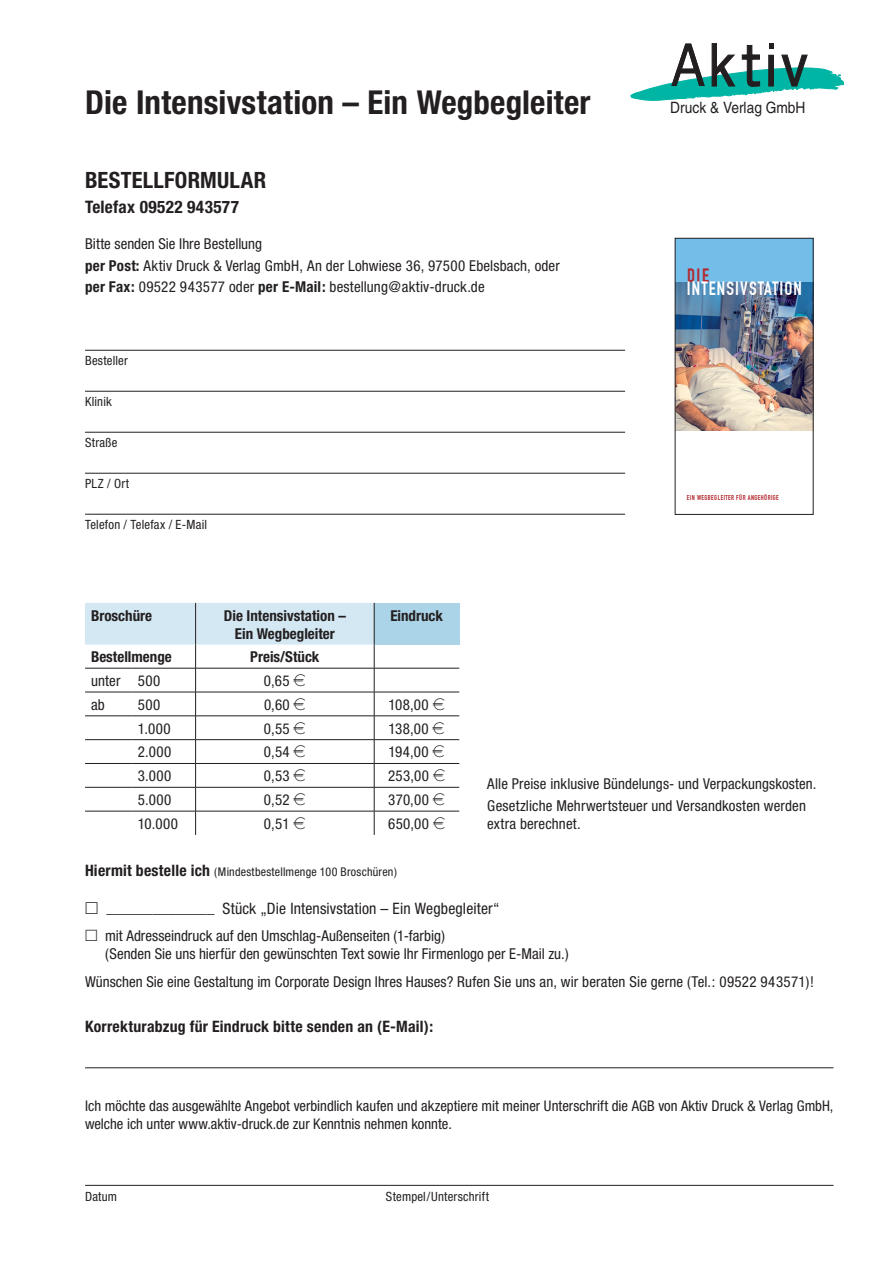
<style>
.page{position:relative;width:893px;height:1263px;background:#fff}
.page>*{position:absolute;margin:0;border:0;box-sizing:border-box;transform-origin:0 0}
.t1{font:700 condensed 33px "Helvetica Neue";letter-spacing:.005em;color:#231f20}
.t2{font:700 condensed 22.5px "Helvetica Neue";letter-spacing:.01em;color:#231f20}
.t3{font:700 18.9px "DIN Condensed";letter-spacing:.06em;color:#fff}
.t4{font:700 18.9px "DIN Condensed";color:#b3292f}
.t5{font:700 condensed 17.25px "Helvetica Neue";letter-spacing:.025em;color:#231f20}
.t6{font:condensed 15.75px "Helvetica Neue";letter-spacing:.01em;color:#231f20}
.t7{font:700 condensed 15.75px "Helvetica Neue";letter-spacing:.015em;color:#231f20}
.t8{font:15.6px "Helvetica";color:#231f20;scale:.88 1}
.t9{font:condensed 15px/21.5px "Helvetica Neue";letter-spacing:.01em;color:#231f20}
.t10{font:700 condensed 15px/18px "Helvetica Neue";color:#231f20;text-align:center}
.t11{font:condensed 14.7px/18px "Helvetica Neue";color:#231f20}
.t12{font:condensed 12.75px "Helvetica Neue";letter-spacing:.02em;color:#231f20}
.t13{font:condensed 12px "Helvetica Neue";letter-spacing:.015em;color:#231f20}
.t14{font:700 6.9px "DIN Condensed";letter-spacing:.06em;color:#b3292f}
.s1{font-weight:700}
.s2{font-weight:700;font-size:15.75px}
</style>
<div class="page">
<hr style="left:85px;top:350px;width:540px;height:1px;background:#231f20">
<hr style="left:85px;top:391px;width:540px;height:1px;background:#231f20">
<hr style="left:85px;top:432px;width:540px;height:1px;background:#231f20">
<hr style="left:85px;top:473px;width:540px;height:1px;background:#231f20">
<hr style="left:85px;top:514px;width:540px;height:1px;background:#231f20">
<hr style="left:85px;top:1067px;width:748px;height:1px;background:#231f20">
<hr style="left:85px;top:1185px;width:748px;height:1px;background:#231f20">
<div style="left:374px;top:603px;width:85px;height:41px;background:#acd4e9"></div>
<hr style="left:374px;top:668px;width:85px;height:1px;background:#231f20">
<hr style="left:374px;top:692px;width:85px;height:1px;background:#231f20">
<hr style="left:374px;top:715px;width:85px;height:1px;background:#231f20">
<hr style="left:374px;top:739px;width:85px;height:1px;background:#231f20">
<hr style="left:374px;top:763px;width:85px;height:1px;background:#231f20">
<hr style="left:374px;top:787px;width:85px;height:1px;background:#231f20">
<hr style="left:374px;top:811px;width:85px;height:1px;background:#231f20">
<svg style="left:630px;top:43px;width:215px;height:58px"></svg>
<img style="left:677px;top:282px;width:134px;height:149px">
<div style="left:675px;top:238px;width:138px;height:44px;background:#73bde9"></div>
<div style="left:675px;top:238px;width:138px;height:276px;border:1px solid #231f20"></div>
<svg style="left:85px;top:603px;width:290px;height:232px"></svg>
<h1 class="t1" style="left:85px;top:82px;width:507px">Die Intensivstation – Ein Wegbegleiter</h1>
<h2 class="t2" style="left:85px;top:166px;width:183px">Bestellformular</h2>
<p class="t5" style="left:85px;top:196px;width:155px">Telefax 09522 943577</p>
<p class="t9" style="left:85px;top:233px;width:476px">Bitte senden Sie Ihre Bestellung<br><span class="s1">per Post:</span> Aktiv Druck &amp; Verlag GmbH, An der Lohwiese 36, 97500 Ebelsbach, oder <span class="s1">per Fax:</span> 09522 943577 oder <span class="s1">per E-Mail:</span> bestellung@aktiv-druck.de</p>
<p class="t12" style="left:85px;top:353px;width:44px">Besteller</p>
<p class="t12" style="left:85px;top:394px;width:28px">Klinik</p>
<p class="t12" style="left:85px;top:435px;width:34px">Straße</p>
<p class="t12" style="left:85px;top:476px;width:46px">PLZ / Ort</p>
<p class="t12" style="left:85px;top:517px;width:124px">Telefon / Telefax / E-Mail</p>
<p class="t8" style="left:670px;top:99px;width:155px">Druck &amp; Verlag GmbH</p>
<p class="t4" style="left:687px;top:264px;width:23px">DIE</p>
<p class="t3" style="left:687px;top:277px;width:117px">INTENSIVSTATION</p>
<p class="t14" style="left:687px;top:494px;width:93px">EIN WEGBEGLEITER FÜR ANGEHÖRIGE</p>
<p class="t10" style="left:91px;top:606px;width:63px">Broschüre</p>
<p class="t10" style="left:224px;top:606px;width:124px">Die Intensivstation –<br>Ein Wegbegleiter</p>
<p class="t10" style="left:390px;top:606px;width:54px">Eindruck</p>
<p class="t10" style="left:91px;top:648px;width:82px">Bestellmenge</p>
<p class="t10" style="left:250px;top:648px;width:71px">Preis/Stück</p>
<p class="t9" style="left:91px;top:670px;width:71px">unter 500</p>
<p class="t9" style="left:264px;top:670px;width:27px">0,65</p>
<p class="t9" style="left:91px;top:694px;width:15px">ab</p>
<p class="t9" style="left:138px;top:694px;width:24px">500</p>
<p class="t9" style="left:264px;top:694px;width:27px">0,60</p>
<p class="t9" style="left:388px;top:694px;width:42px">108,00</p>
<p class="t9" style="left:138px;top:717px;width:34px">1.000</p>
<p class="t9" style="left:264px;top:717px;width:27px">0,55</p>
<p class="t9" style="left:388px;top:717px;width:42px">138,00</p>
<p class="t9" style="left:138px;top:741px;width:35px">2.000</p>
<p class="t9" style="left:264px;top:741px;width:27px">0,54</p>
<p class="t9" style="left:388px;top:741px;width:42px">194,00</p>
<p class="t9" style="left:138px;top:765px;width:35px">3.000</p>
<p class="t9" style="left:264px;top:765px;width:27px">0,53</p>
<p class="t9" style="left:388px;top:765px;width:43px">253,00</p>
<p class="t9" style="left:138px;top:789px;width:35px">5.000</p>
<p class="t9" style="left:264px;top:789px;width:27px">0,52</p>
<p class="t9" style="left:388px;top:789px;width:42px">370,00</p>
<p class="t9" style="left:138px;top:813px;width:42px">10.000</p>
<p class="t9" style="left:264px;top:813px;width:27px">0,51</p>
<p class="t9" style="left:388px;top:813px;width:43px">650,00</p>
<p class="t13" style="left:85px;top:864px;width:313px"><span class="s2">Hiermit bestelle ich</span> (Mindestbestellmenge 100 Broschüren)</p>
<p class="t6" style="left:106px;top:899px;width:395px">______________ Stück „Die Intensivstation – Ein Wegbegleiter“</p>
<p class="t9" style="left:105px;top:926px;width:465px;line-height:18px">mit Adresseindruck auf den Umschlag-Außenseiten (1-farbig)<br>(Senden Sie uns hierfür den gewünschten Text sowie Ihr Firmenlogo per E-Mail zu.)</p>
<p class="t9" style="left:85px;top:971px;width:730px">Wünschen Sie eine Gestaltung im Corporate Design Ihres Hauses? Rufen Sie uns an, wir beraten Sie gerne (Tel.: 09522 943571)!</p>
<p class="t7" style="left:85px;top:1016px;width:350px">Korrekturabzug für Eindruck bitte senden an (E-Mail):</p>
<p class="t9" style="left:487px;top:772px;width:331px;line-height:22.2px">Alle Preise inklusive Bündelungs- und Verpackungskosten.<br>Gesetzliche Mehrwertsteuer und Versandkosten werden</p>
<p class="t9" style="left:487px;top:813px;width:95px">extra berechnet.</p>
<p class="t11" style="left:85px;top:1097px;width:750px">Ich möchte das ausgewählte Angebot verbindlich kaufen und akzeptiere mit meiner Unterschrift die AGB von Aktiv Druck &amp; Verlag GmbH, welche ich unter www.aktiv-druck.de zur Kenntnis nehmen konnte.</p>
<p class="t12" style="left:85px;top:1189px;width:34px">Datum</p>
<p class="t12" style="left:386px;top:1189px;width:105px">Stempel/Unterschrift</p>
</div>
